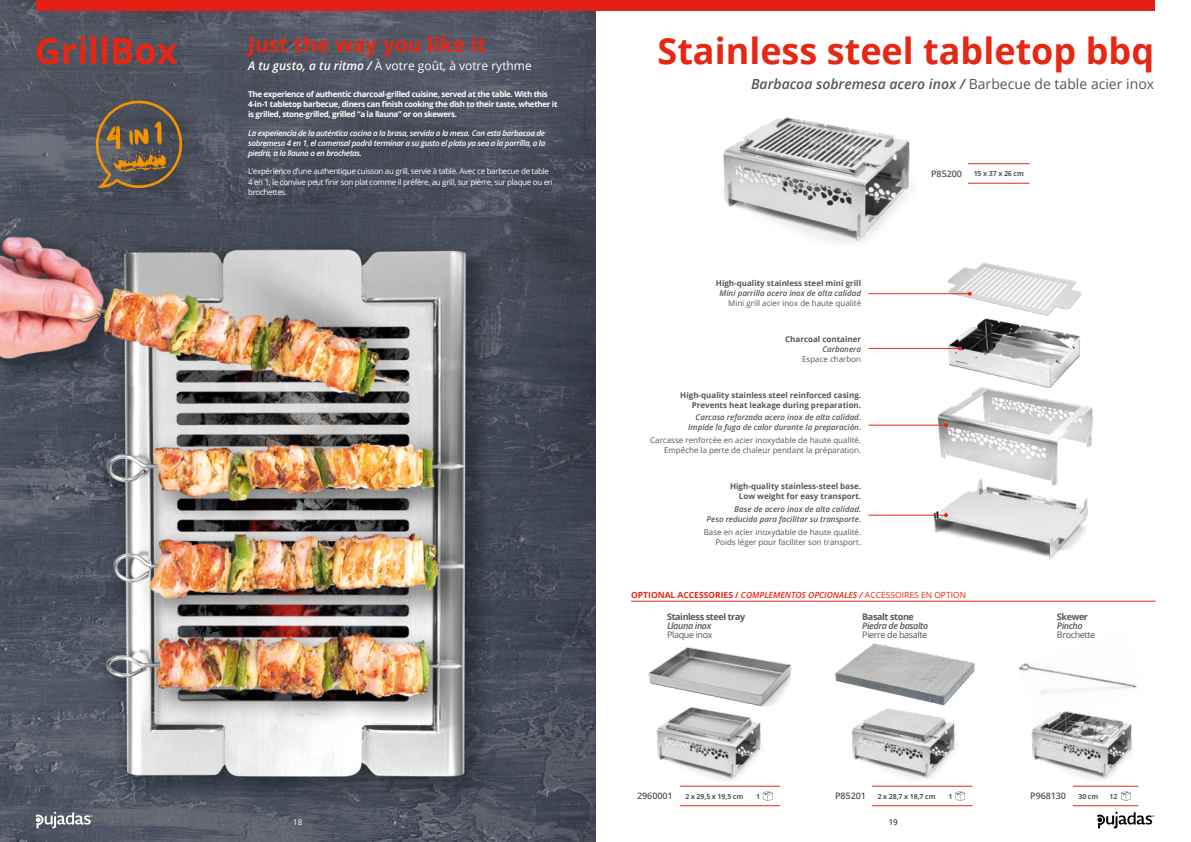
<style>
.page{position:relative;width:1191px;height:842px;background:#fff}
.page>*{position:absolute;margin:0;border:0;box-sizing:border-box;transform-origin:0 0}
.t1{font:700 36px "Open Sans";color:#e52713}
.t2{font:700 21px "Open Sans";color:#e52713}
.t3{font:italic 600 14px "Open Sans";color:#54565b}
.t4{font:12px "Open Sans";color:#fff}
.t5{font:700 9px "Open Sans";letter-spacing:-.04em;color:#54565b}
.t6{font:9px "Open Sans";letter-spacing:-.04em;color:#54565b}
.t7{font:italic 600 9px "Open Sans";letter-spacing:-.04em;color:#54565b}
.t8{font:600 9px "Open Sans";letter-spacing:-.01em;color:#54565b}
.t9{font:italic 600 8.5px "Open Sans";color:#e52713}
.t10{font:8px/10px "Open Sans";color:#54565b;text-align:right}
.t11{font:700 8px/10px "Open Sans";letter-spacing:-.04em;color:#fff}
.t12{font:700 8px/10px "Open Sans";color:#54565b;text-align:right}
.t13{font:italic 600 8px/10px "Open Sans";color:#54565b;text-align:right}
.t14{font:italic 600 8px/10px "Open Sans";letter-spacing:-.04em;color:#fff;text-align:justify}
.t15{font:8px/10px "Open Sans";letter-spacing:-.04em;color:#fff}
.t16{font:8px "Open Sans";color:#000}
.t17{font:700 7px "Open Sans";letter-spacing:-.015em;color:#54565b}
.s1{font-weight:600;font-style:italic}
.s2{font-weight:400;font-style:normal}
.s3{font-weight:700;font-style:normal}
</style>
<div class="page">
<img style="left:0;top:0;width:595px;height:842px">
<hr style="left:679px;top:786px;width:71px;height:1px;background:#e52713">
<hr style="left:679px;top:805px;width:71px;height:1px;background:#e52713">
<svg style="left:750px;top:786px;width:30px;height:20px"></svg>
<hr style="left:872px;top:786px;width:71px;height:1px;background:#e52713">
<hr style="left:872px;top:805px;width:71px;height:1px;background:#e52713">
<svg style="left:943px;top:786px;width:29px;height:20px"></svg>
<hr style="left:1072px;top:786px;width:32px;height:1px;background:#e52713">
<hr style="left:1072px;top:805px;width:32px;height:1px;background:#e52713">
<svg style="left:1104px;top:786px;width:34px;height:20px"></svg>
<div style="left:595px;top:0;width:560px;height:11px;background:#e41f13"></div>
<svg style="left:1097px;top:812px;width:57px;height:16px"></svg>
<div style="left:36px;top:0;width:559px;height:11px;background:#e41f13"></div>
<svg style="left:36px;top:812px;width:57px;height:16px"></svg>
<img style="left:648px;top:647px;width:144px;height:60px">
<img style="left:851px;top:711px;width:104px;height:69px">
<img style="left:1031px;top:725px;width:101px;height:55px">
<img style="left:656px;top:707px;width:105px;height:73px">
<hr style="left:631px;top:601px;width:524px;height:1px;background:#e52713">
<img style="left:1019px;top:663px;width:118px;height:62px">
<img style="left:835px;top:643px;width:140px;height:68px">
<img style="left:930px;top:393px;width:163px;height:84px">
<img style="left:938px;top:320px;width:142px;height:73px">
<img style="left:925px;top:477px;width:163px;height:82px">
<img style="left:940px;top:262px;width:142px;height:58px">
<hr style="left:868px;top:293px;width:101px;height:1px;background:#e52713">
<svg style="left:967px;top:292px;width:4px;height:4px"></svg>
<hr style="left:868px;top:515px;width:78px;height:1px;background:#e52713">
<svg style="left:944px;top:513px;width:4px;height:4px"></svg>
<hr style="left:868px;top:348px;width:92px;height:1px;background:#e52713">
<svg style="left:958px;top:346px;width:4px;height:4px"></svg>
<hr style="left:868px;top:425px;width:78px;height:1px;background:#e52713">
<svg style="left:944px;top:423px;width:4px;height:4px"></svg>
<img style="left:723px;top:117px;width:188px;height:127px">
<svg style="left:92px;top:101px;width:96px;height:87px;background:#6c5d4a"></svg>
<hr style="left:968px;top:163px;width:61px;height:1px;background:#e52713">
<hr style="left:968px;top:183px;width:61px;height:1px;background:#e52713">
<h1 class="t1" style="left:35px;top:25px;width:144px">GrillBox</h1>
<h2 class="t2" style="left:248px;top:30px;width:240px">Just the way you like it</h2>
<h3 class="t4" style="left:248px;top:58px;width:285px"><span class="s1">A tu gusto, a tu ritmo /</span> À votre goût, à votre rythme</h3>
<p class="t11" style="left:248px;top:89px;width:311px">The experience of authentic charcoal-grilled cuisine, served at the table. With this<br>4-in-1 tabletop barbecue, diners can finish cooking the dish to their taste, whether it is grilled, stone-grilled, grilled “a la llauna” or on skewers.</p>
<p class="t14" style="left:248px;top:128px;width:299px">La experiencia de la auténtica cocina a la brasa, servida a la mesa. Con esta barbacoa de sobremesa 4 en 1, el comensal podrá terminar a su gusto el plato ya sea a la parrilla, a la piedra, a la llauna o en brochetas.</p>
<p class="t15" style="left:248px;top:166px;width:306px">L’expérience d’une authentique cuisson au grill, servie à table. Avec ce barbecue de table<br>4 en 1, le convive peut finir son plat comme il préfère, au grill, sur pierre, sur plaque ou en brochettes.</p>
<h1 class="t1" style="left:657px;top:25px;width:498px">Stainless steel tabletop bbq</h1>
<h3 class="t3" style="left:751px;top:75px;width:404px">Barbacoa sobremesa acero inox / <span class="s2">Barbecue de table acier inox</span></h3>
<p class="t12" style="left:716px;top:278px;width:147px">High-quality stainless steel mini grill</p>
<p class="t13" style="left:719px;top:288px;width:143px">Mini parrilla acero inox de alta calidad</p>
<p class="t10" style="left:728px;top:298px;width:134px">Mini grill acier inox de haute qualité</p>
<p class="t12" style="left:785px;top:334px;width:77px">Charcoal container</p>
<p class="t13" style="left:822px;top:344px;width:40px">Carbonera</p>
<p class="t10" style="left:802px;top:354px;width:61px">Espace charbon</p>
<p class="t12" style="left:680px;top:389px;width:182px">High-quality stainless steel reinforced casing.<br>Prevents heat leakage during preparation.</p>
<p class="t13" style="left:688px;top:412px;width:174px">Carcasa reforzada acero inox de alta calidad.<br>Impide la fuga de calor durante la preparación.</p>
<p class="t10" style="left:650px;top:435px;width:212px">Carcasse renforcée en acier inoxydable de haute qualité.<br>Empêche la perte de chaleur pendant la préparation.</p>
<p class="t12" style="left:730px;top:481px;width:133px">High-quality stainless-steel base.<br>Low weight for easy transport.</p>
<p class="t13" style="left:706px;top:504px;width:156px">Base de acero inox de alta calidad.<br>Peso reducido para facilitar su transporte.</p>
<p class="t10" style="left:704px;top:526px;width:159px">Base en acier inoxydable de haute qualité.<br>Poids léger pour faciliter son transport.</p>
<p class="t8" style="left:931px;top:167px;width:32px">P85200</p>
<p class="t17" style="left:973px;top:169px;width:52px">15 x 37 x 26 cm</p>
<p class="t9" style="left:631px;top:589px;width:336px"><span class="s3">OPTIONAL ACCESSORIES /</span> COMPLEMENTOS OPCIONALES / <span class="s2">ACCESSOIRES EN OPTION</span></p>
<p class="t5" style="left:667px;top:610px;width:80px">Stainless steel tray</p>
<p class="t7" style="left:667px;top:619px;width:46px">Llauna inox</p>
<p class="t6" style="left:667px;top:628px;width:47px">Plaque inox</p>
<p class="t5" style="left:862px;top:610px;width:53px">Basalt stone</p>
<p class="t7" style="left:862px;top:619px;width:68px">Piedra de basalto</p>
<p class="t6" style="left:862px;top:628px;width:66px">Pierre de basalte</p>
<p class="t5" style="left:1056px;top:610px;width:33px">Skewer</p>
<p class="t7" style="left:1056px;top:619px;width:27px">Pincho</p>
<p class="t6" style="left:1056px;top:628px;width:40px">Brochette</p>
<p class="t8" style="left:637px;top:790px;width:37px">2960001</p>
<p class="t17" style="left:685px;top:791px;width:59px">2 x 29,5 x 19,5 cm</p>
<p class="t17" style="left:756px;top:791px;width:5px">1</p>
<p class="t8" style="left:835px;top:790px;width:32px">P85201</p>
<p class="t17" style="left:877px;top:791px;width:59px">2 x 28,7 x 18,7 cm</p>
<p class="t17" style="left:948px;top:791px;width:5px">1</p>
<p class="t8" style="left:1030px;top:790px;width:37px">P968130</p>
<p class="t17" style="left:1078px;top:791px;width:21px">30 cm</p>
<p class="t17" style="left:1109px;top:791px;width:9px">12</p>
<p class="t15" style="left:293px;top:816px;width:11px">18</p>
<p class="t16" style="left:888px;top:816px;width:11px">19</p>
</div>
